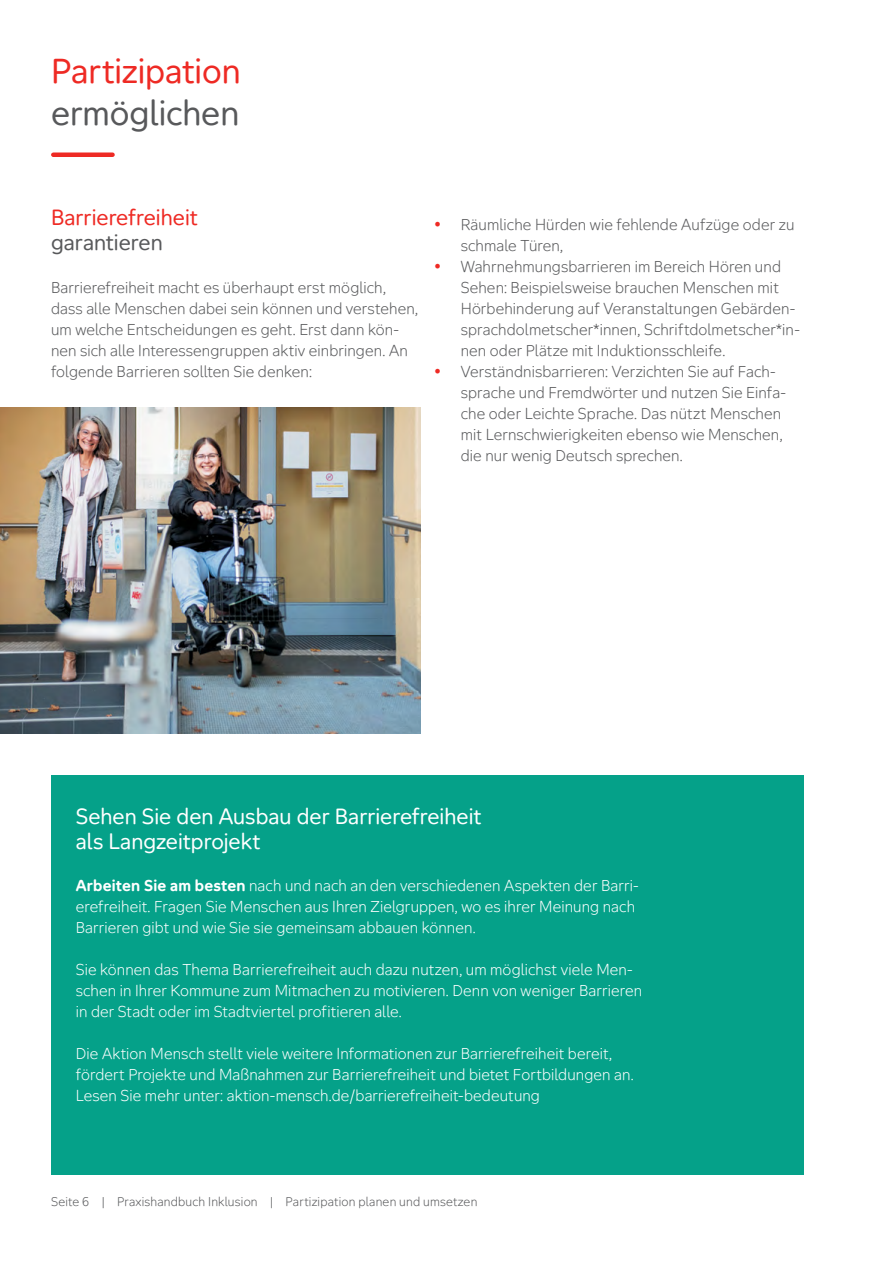
<style>
.page{position:relative;width:893px;height:1263px;background:#fff}
.page>*{position:absolute;margin:0;border:0;box-sizing:border-box;transform-origin:0 0}
.t1{font:33px "Aktion Mensch";letter-spacing:-.005em;color:#ee2a24}
.t2{font:33px "Aktion Mensch";color:#58595b}
.t3{font:21px/25.2px "Aktion Mensch";color:#fff}
.t4{font:21px "Aktion Mensch";color:#ee2a24}
.t5{font:21px "Aktion Mensch";color:#58595b}
.t6{font:300 15px/21px "Aktion Mensch";letter-spacing:.005em;color:#58595b}
.t7{font:300 15px/21px "Aktion Mensch";letter-spacing:.005em;color:#fff}
.t8{font:300 12px "Aktion Mensch";letter-spacing:.015em;color:#58595b}
.s1{font-weight:700;color:#ee2a24}
.s2{font-weight:700}
</style>
<div class="page">
<img style="left:0;top:407px;width:421px;height:327px">
<div style="left:53px;top:152px;width:60px;height:5px;background:#ee2a24"></div>
<div style="left:51px;top:776px;width:753px;height:399px;background:#05a189"></div>
<h1 class="t1" style="left:51px;top:46px;width:191px">Partizipation</h1>
<h1 class="t2" style="left:51px;top:88px;width:190px">ermöglichen</h1>
<h2 class="t4" style="left:51px;top:202px;width:149px">Barrierefreiheit</h2>
<h2 class="t5" style="left:51px;top:227px;width:113px">garantieren</h2>
<p class="t6" style="left:51px;top:277px;width:368px">Barrierefreiheit macht es überhaupt erst möglich, dass alle Menschen dabei sein können und verstehen, um welche Entscheidungen es geht. Erst dann kön&shy;nen sich alle Interessengruppen aktiv einbringen. An folgende Barrieren sollten Sie denken:</p>
<p class="t6" style="left:461px;top:214px;width:335px;text-indent:-27px"><span class="s1">•</span> Räumliche Hürden wie fehlende Aufzüge oder zu schmale Türen,</p>
<p class="t6" style="left:461px;top:256px;width:341px;text-indent:-27px"><span class="s1">•</span> Wahrnehmungsbarrieren im Bereich Hören und Sehen: Beispielsweise brauchen Menschen mit Hörbehinderung auf Veranstaltungen Gebärden&shy;sprachdolmetscher*innen, Schriftdolmetscher*in&shy;nen oder Plätze mit Induktionsschleife.</p>
<p class="t6" style="left:461px;top:361px;width:327px;text-indent:-27px"><span class="s1">•</span> Verständnisbarrieren: Verzichten Sie auf Fach&shy;sprache und Fremdwörter und nutzen Sie Einfa&shy;che oder Leichte Sprache. Das nützt Menschen mit Lernschwierigkeiten ebenso wie Menschen, die nur wenig Deutsch sprechen.</p>
<h2 class="t3" style="left:76px;top:802px;width:407px">Sehen Sie den Ausbau der Barrierefreiheit als Langzeitprojekt</h2>
<p class="t7" style="left:76px;top:875px;width:565px"><span class="s2">Arbeiten Sie am besten</span> nach und nach an den verschiedenen Aspekten der Barri&shy;erefreiheit. Fragen Sie Menschen aus Ihren Zielgruppen, wo es ihrer Meinung nach<br>Barrieren gibt und wie Sie sie gemeinsam abbauen können.</p>
<p class="t7" style="left:76px;top:959px;width:568px">Sie können das Thema Barrierefreiheit auch dazu nutzen, um möglichst viele Men&shy;schen in Ihrer Kommune zum Mitmachen zu motivieren. Denn von weniger Barrieren in der Stadt oder im Stadtviertel profitieren alle.</p>
<p class="t7" style="left:76px;top:1043px;width:559px">Die Aktion Mensch stellt viele weitere Informationen zur Barrierefreiheit bereit, fördert Projekte und Maßnahmen zur Barrierefreiheit und bietet Fortbildungen an.<br>Lesen Sie mehr unter: aktion-mensch.de/barrierefreiheit-bedeutung</p>
<p class="t8" style="left:51px;top:1194px;width:428px">Seite 6 | Praxishandbuch Inklusion | Partizipation planen und umsetzen</p>
</div>
